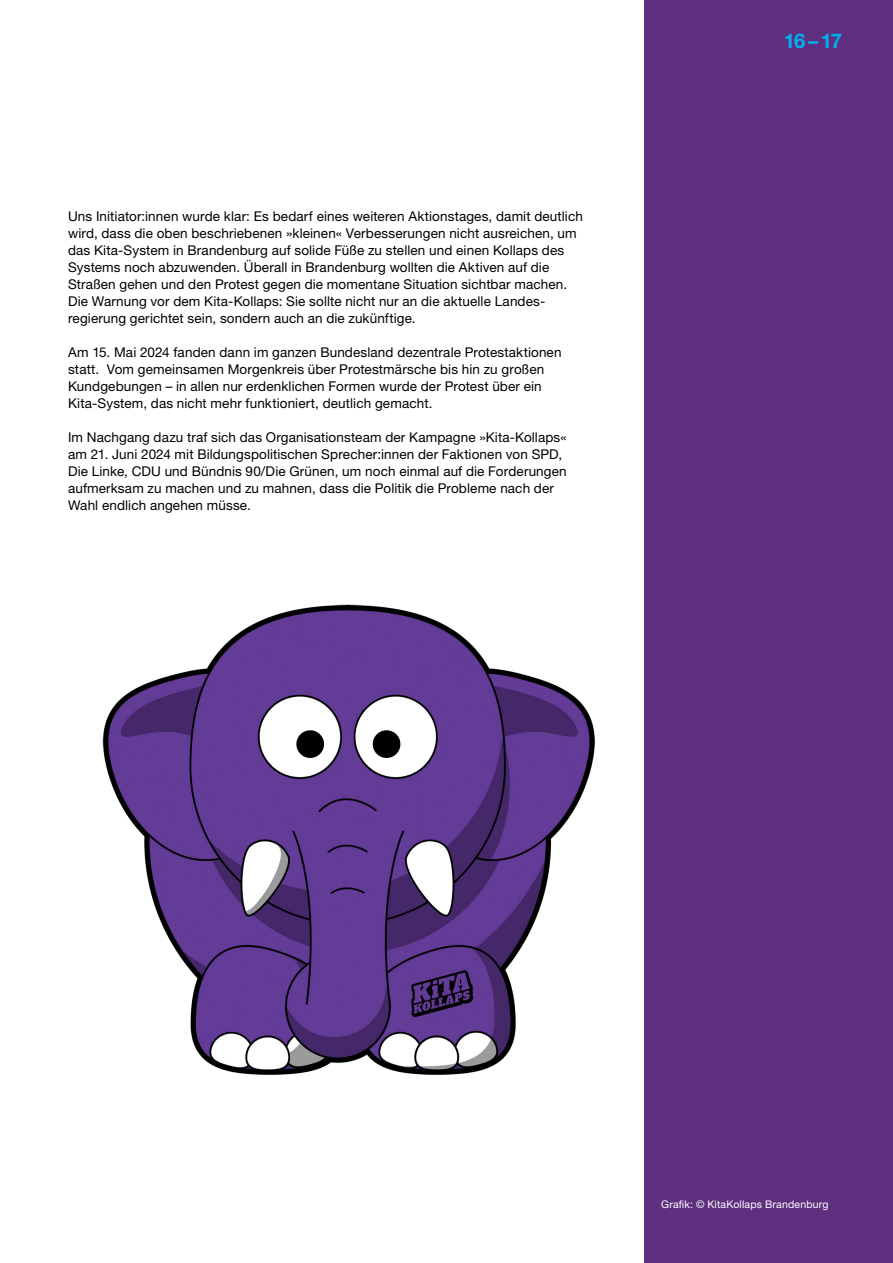
<style>
.page{position:relative;width:893px;height:1263px;background:#fff}
.page>*{position:absolute;margin:0;border:0;box-sizing:border-box;transform-origin:0 0}
.t1{font:700 20.25px "Helvetica Neue LT Pro";color:#00aeef}
.t2{font:13.5px/17px "Helvetica Neue LT Pro";letter-spacing:.01em;color:#000}
.t3{font:10.5px "Helvetica Neue LT Pro";letter-spacing:.02em;color:#fff}
</style>
<div class="page">
<div style="left:644px;top:0;width:249px;height:1263px;background:#5e2f7e"></div>
<img style="left:102px;top:604px;width:493px;height:471px">
<p class="t2" style="left:68px;top:208px;width:516px">Uns Initiator:innen wurde klar: Es bedarf eines weiteren Aktionstages, damit deutlich wird, dass die oben beschriebenen »kleinen« Verbesserungen nicht ausreichen, um das Kita-System in Brandenburg auf solide Füße zu stellen und einen Kollaps des Systems noch abzuwenden. Überall in Brandenburg wollten die Aktiven auf die Straßen gehen und den Protest gegen die momentane Situation sichtbar machen.<br>Die Warnung vor dem Kita-Kollaps: Sie sollte nicht nur an die aktuelle Landes&shy;regierung gerichtet sein, sondern auch an die zukünftige.</p>
<p class="t2" style="left:68px;top:344px;width:495px">Am 15. Mai 2024 fanden dann im ganzen Bundesland dezentrale Protestaktionen statt. Vom gemeinsamen Morgenkreis über Protestmärsche bis hin zu großen Kundgebungen – in allen nur erdenklichen Formen wurde der Protest über ein Kita-System, das nicht mehr funktioniert, deutlich gemacht.</p>
<p class="t2" style="left:68px;top:429px;width:500px">Im Nachgang dazu traf sich das Organisationsteam der Kampagne »Kita-Kollaps« am 21. Juni 2024 mit Bildungspolitischen Sprecher:innen der Faktionen von SPD, Die Linke, CDU und Bündnis 90/Die Grünen, um noch einmal auf die Forderungen aufmerksam zu machen und zu mahnen, dass die Politik die Probleme nach der Wahl endlich angehen müsse.</p>
<h1 class="t1" style="left:784px;top:28px;width:60px">16–17</h1>
<p class="t3" style="left:661px;top:1197px;width:169px">Grafik: © KitaKollaps Brandenburg</p>
</div>
